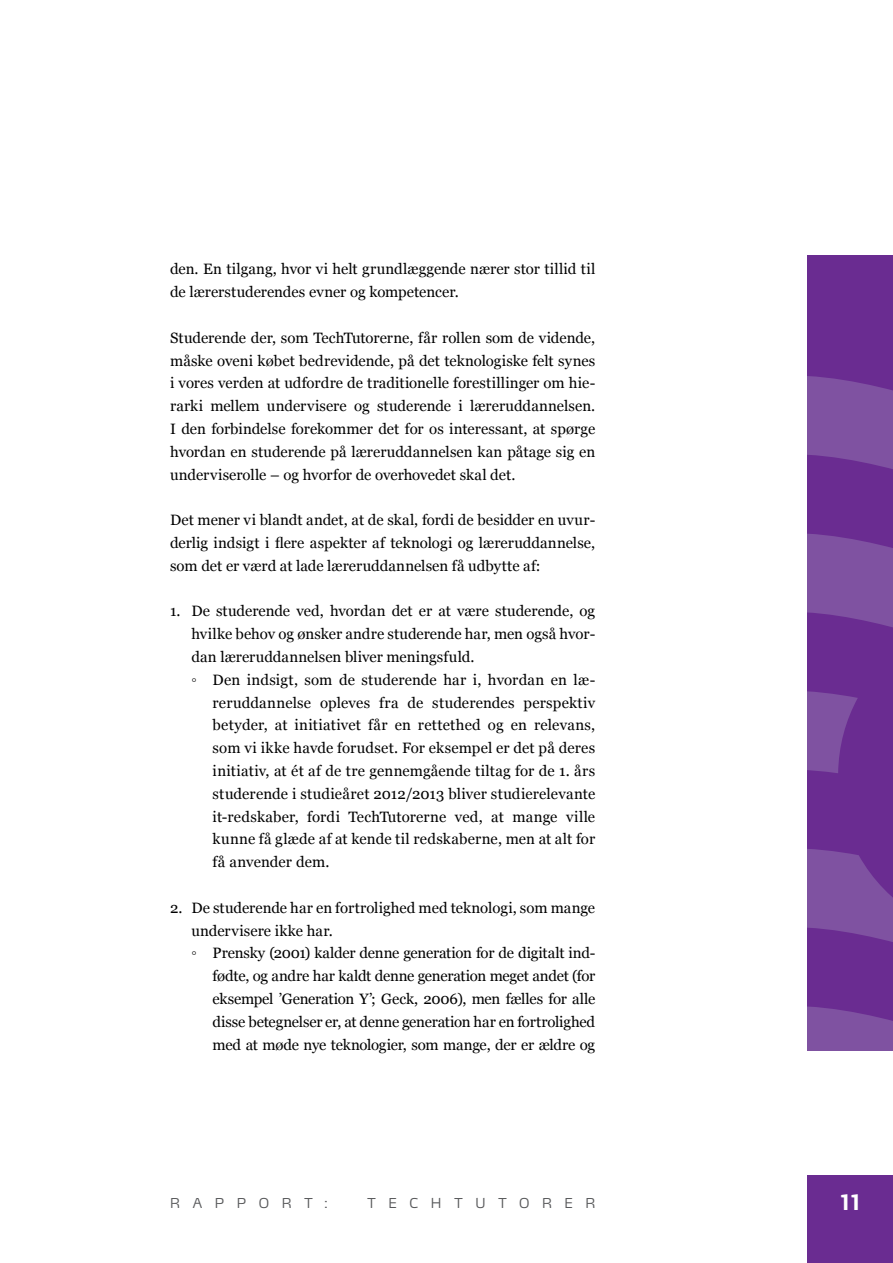
<style>
.page{position:relative;width:893px;height:1263px;background:#fff}
.page>*{position:absolute;margin:0;border:0;box-sizing:border-box;transform-origin:0 0}
.t1{font:700 21px "Max LF";color:#fff}
.t2{font:15px/22.8px "Georgia";color:#000;text-align:justify}
.t3{font:15px "Georgia";letter-spacing:-.02em;color:#000}
.t4{font:300 13.5px "Max LF";letter-spacing:.94em;color:#58595b}
</style>
<div class="page">
<div style="left:808px;top:1176px;width:85px;height:87px;background:#6a2c91"></div>
<div style="left:808px;top:255px;width:85px;height:795px;background:#6a2c91"></div>
<svg style="left:808px;top:376px;width:85px;height:674px"></svg>
<p class="t2" style="left:170px;top:258px;width:427px">den. En tilgang, hvor vi helt grundlæggende nærer stor tillid til de lærerstuderendes evner og kompetencer.</p>
<p class="t2" style="left:170px;top:326px;width:427px">Studerende der, som TechTutorerne, får rollen som de vidende, måske oveni købet bedrevidende, på det teknologiske felt synes i vores verden at udfordre de traditionelle forestillinger om hie&shy;rarki mellem undervisere og studerende i læreruddannelsen.<br>I den forbindelse forekommer det for os interessant, at spørge hvordan en studerende på læreruddannelsen kan påtage sig en underviserolle – og hvorfor de overhovedet skal det.</p>
<p class="t2" style="left:170px;top:509px;width:427px">Det mener vi blandt andet, at de skal, fordi de besidder en uvur&shy;derlig indsigt i flere aspekter af teknologi og læreruddannelse, som det er værd at lade læreruddannelsen få udbytte af:</p>
<p class="t2" style="left:170px;top:600px;width:427px">1. De studerende ved, hvordan det er at være studerende, og</p>
<p class="t2" style="left:191px;top:623px;width:405px">hvilke behov og ønsker andre studerende har, men også hvor-</p>
<p class="t2" style="left:191px;top:646px;width:285px">dan læreruddannelsen bliver meningsfuld.</p>
<p class="t2" style="left:191px;top:668px;width:405px">◦ Den indsigt, som de studerende har i, hvordan en læ-</p>
<p class="t2" style="left:213px;top:691px;width:384px">reruddannelse opleves fra de studerendes perspektiv</p>
<p class="t2" style="left:213px;top:714px;width:384px">betyder, at initiativet får en rettethed og en relevans,</p>
<p class="t2" style="left:213px;top:737px;width:384px">som vi ikke havde forudset. For eksempel er det på deres</p>
<p class="t2" style="left:213px;top:760px;width:384px">initiativ, at ét af de tre gennemgående tiltag for de 1. års</p>
<p class="t2" style="left:213px;top:782px;width:384px">studerende i studieåret 2012/2013 bliver studierelevante</p>
<p class="t2" style="left:213px;top:805px;width:384px">it-redskaber, fordi TechTutorerne ved, at mange ville</p>
<p class="t2" style="left:213px;top:828px;width:384px">kunne få glæde af at kende til redskaberne, men at alt for</p>
<p class="t2" style="left:213px;top:851px;width:118px">få anvender dem.</p>
<p class="t2" style="left:170px;top:896px;width:427px">2. De studerende har en fortrolighed med teknologi, som mange</p>
<p class="t2" style="left:191px;top:919px;width:143px">undervisere ikke har.</p>
<p class="t3" style="left:191px;top:944px;width:405px">◦ Prensky (2001) kalder denne generation for de digitalt ind-</p>
<p class="t3" style="left:213px;top:967px;width:384px">fødte, og andre har kaldt denne generation meget andet (for</p>
<p class="t2" style="left:213px;top:988px;width:384px">eksempel ’Generation Y’; Geck, 2006), men fælles for alle</p>
<p class="t2" style="left:213px;top:1010px;width:384px">disse betegnelser er, at denne generation har en fortrolighed</p>
<p class="t3" style="left:213px;top:1035px;width:384px">med at møde nye teknologier, som mange, der er ældre og</p>
<p class="t4" style="left:170px;top:1194px;width:160px">RAPPOR T:</p>
<p class="t4" style="left:367px;top:1194px;width:227px">TECHTUTOR ER</p>
<h1 class="t1" style="left:841px;top:1189px;width:21px">11</h1>
</div>
